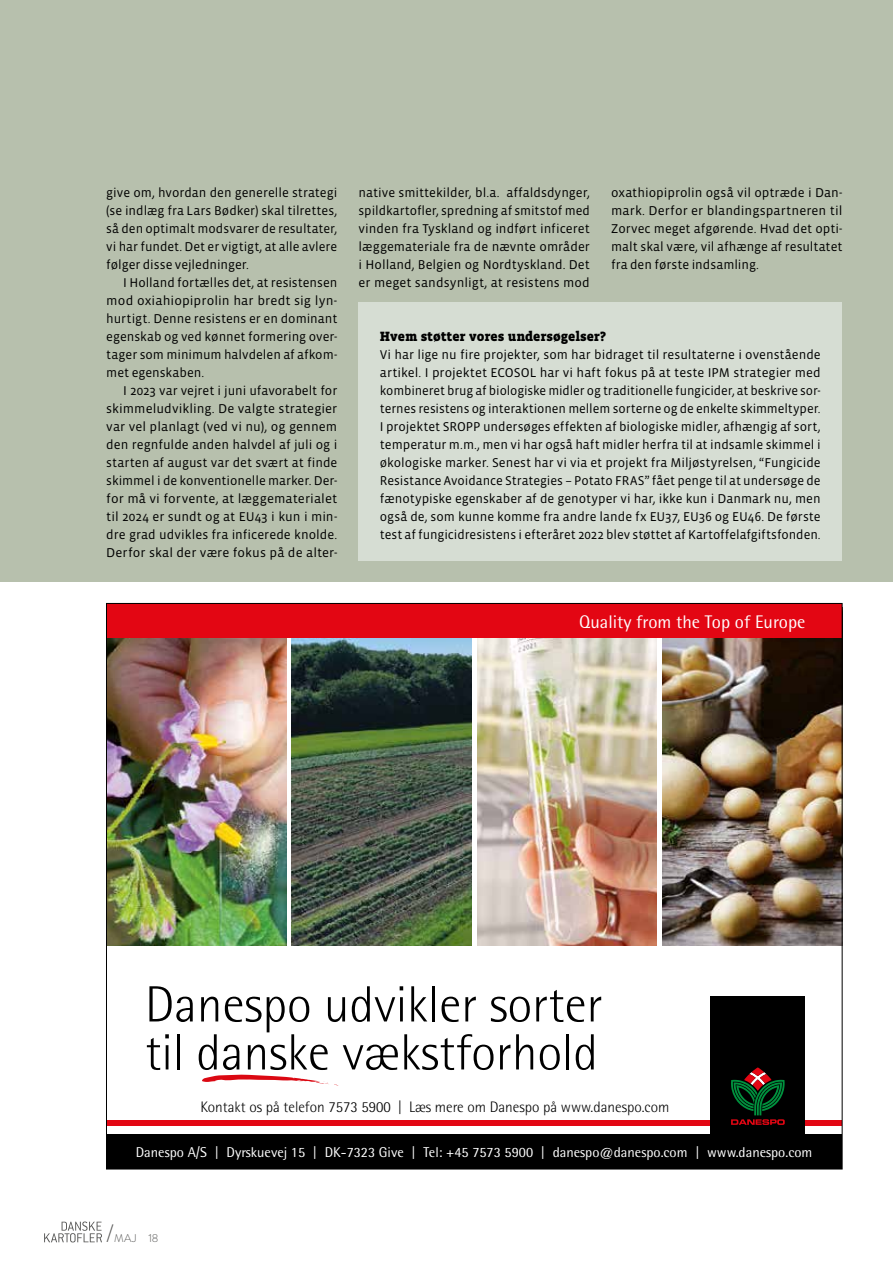
<style>
.page{position:relative;width:893px;height:1263px;background:#fff}
.page>*{position:absolute;margin:0;border:0;box-sizing:border-box;transform-origin:0 0}
.t1{font:300 51px/48px "Rotis Semi Sans";color:#000}
.t2{font:300 25.2px "Brandon Grotesque";color:#575756}
.t3{font:18.3px "Rotis Semi Sans";color:#fff}
.t4{font:300 15.3px "Rotis Semi Sans";color:#000}
.t5{font:14.25px "Rotis Semi Sans";color:#fff}
.t6{font:900 13.8px "Vista Slab OTCE";color:#000}
.t7{font:13.05px/18px "Vista Sans OTCE";color:#000;text-align:justify}
.t8{font:300 11.25px "Brandon Grotesque";color:#575756}
.s1{font-size:11.55px}
</style>
<div class="page">
<div style="left:0;top:0;width:893px;height:581px;background:#b7c0ad"></div>
<img style="left:477px;top:638px;width:180px;height:308px">
<img style="left:108px;top:638px;width:178px;height:308px">
<img style="left:292px;top:638px;width:179px;height:308px">
<img style="left:662px;top:638px;width:178px;height:308px">
<div style="left:106px;top:603px;width:736px;height:35px;background:#e30613"></div>
<div style="left:106px;top:1134px;width:736px;height:35px;background:#000"></div>
<div style="left:106px;top:1120px;width:736px;height:6px;background:#e30613"></div>
<div style="left:710px;top:996px;width:95px;height:156px;background:#000"></div>
<svg style="left:751px;top:1067px;width:13px;height:9px"></svg>
<svg style="left:731px;top:1072px;width:54px;height:53px"></svg>
<svg style="left:202px;top:1074px;width:137px;height:12px"></svg>
<div style="left:359px;top:302px;width:483px;height:259px;background:#d6ddd3"></div>
<svg style="left:44px;top:1221px;width:58px;height:21px"></svg>
<p class="t7" style="left:106px;top:184px;width:233px">give om, hvordan den generelle strategi (se indlæg fra Lars Bødker) skal tilrettes, så den optimalt modsvarer de resultater, vi har fundet. Det er vigtigt, at alle avlere følger disse vejledninger.</p>
<p class="t7" style="left:106px;top:274px;width:233px;text-indent:17px">I Holland fortælles det, at resistensen mod oxiahiopiprolin har bredt sig lyn&shy;hurtigt. Denne resistens er en dominant egenskab og ved kønnet formering over&shy;tager som minimum halvdelen af afkom&shy;met egenskaben.</p>
<p class="t7" style="left:106px;top:382px;width:233px;text-indent:17px">I 2023 var vejret i juni ufavorabelt for skimmeludvikling. De valgte strategier var vel planlagt (ved vi nu), og gennem den regnfulde anden halvdel af juli og i starten af august var det svært at finde skimmel i de konventionelle marker. Der&shy;for må vi forvente, at læggematerialet til 2024 er sundt og at EU43 i kun i min&shy;dre grad udvikles fra inficerede knolde.<br>Derfor skal der være fokus på de alter-</p>
<p class="t7" style="left:359px;top:184px;width:233px">native smittekilder, bl.a. affaldsdynger, spildkartofler, spredning af smitstof med vinden fra Tyskland og indført inficeret læggemateriale fra de nævnte områder i Holland, Belgien og Nordtyskland. Det er meget sandsynligt, at resistens mod</p>
<p class="t7" style="left:611px;top:184px;width:233px">oxathiopiprolin også vil optræde i Dan&shy;mark. Derfor er blandingspartneren til Zorvec meget afgørende. Hvad det opti&shy;malt skal være, vil afhænge af resultatet fra den første indsamling.</p>
<p class="t6" style="left:380px;top:329px;width:228px">Hvem støtter vores undersøgelser?</p>
<p class="t7" style="left:380px;top:346px;width:442px">Vi har lige nu fire projekter, som har bidraget til resultaterne i ovenstående artikel. I projektet ECOSOL har vi haft fokus på at teste IPM strategier med kombineret brug af biologiske midler og traditionelle fungicider, at beskrive sor&shy;ternes resistens og interaktionen mellem sorterne og de enkelte skimmeltyper.<br>I projektet SROPP undersøges effekten af biologiske midler, afhængig af sort, temperatur m.m., men vi har også haft midler herfra til at indsamle skimmel i økologiske marker. Senest har vi via et projekt fra Miljøstyrelsen, “Fungicide Resistance Avoidance Strategies – Potato FRAS” fået penge til at undersøge de fænotypiske egenskaber af de genotyper vi har, ikke kun i Danmark nu, men også de, som kunne komme fra andre lande fx EU37, EU36 og EU46. De første test af fungicidresistens i efteråret 2022 blev støttet af Kartoffelafgiftsfonden.</p>
<h3 class="t3" style="left:579px;top:611px;width:228px">Quality from the Top of Europe</h3>
<h1 class="t1" style="left:145px;top:980px;width:459px">Danespo udvikler sorter til danske vækstforhold</h1>
<p class="t4" style="left:201px;top:1098px;width:470px">Kontakt os på telefon 7573 5900 | Læs mere om Danespo på www.danespo.com</p>
<p class="t5" style="left:136px;top:1144px;width:678px">Danespo A/S | Dyrskuevej 15 | DK-7323 Give | Tel: +45 7573 5900 | danespo@danespo.com | www.danespo.com</p>
<h2 class="t2" style="left:106px;top:1216px;width:10px">/</h2>
<p class="t8" style="left:114px;top:1230px;width:46px">MAJ <span class="s1">18</span></p>
</div>
